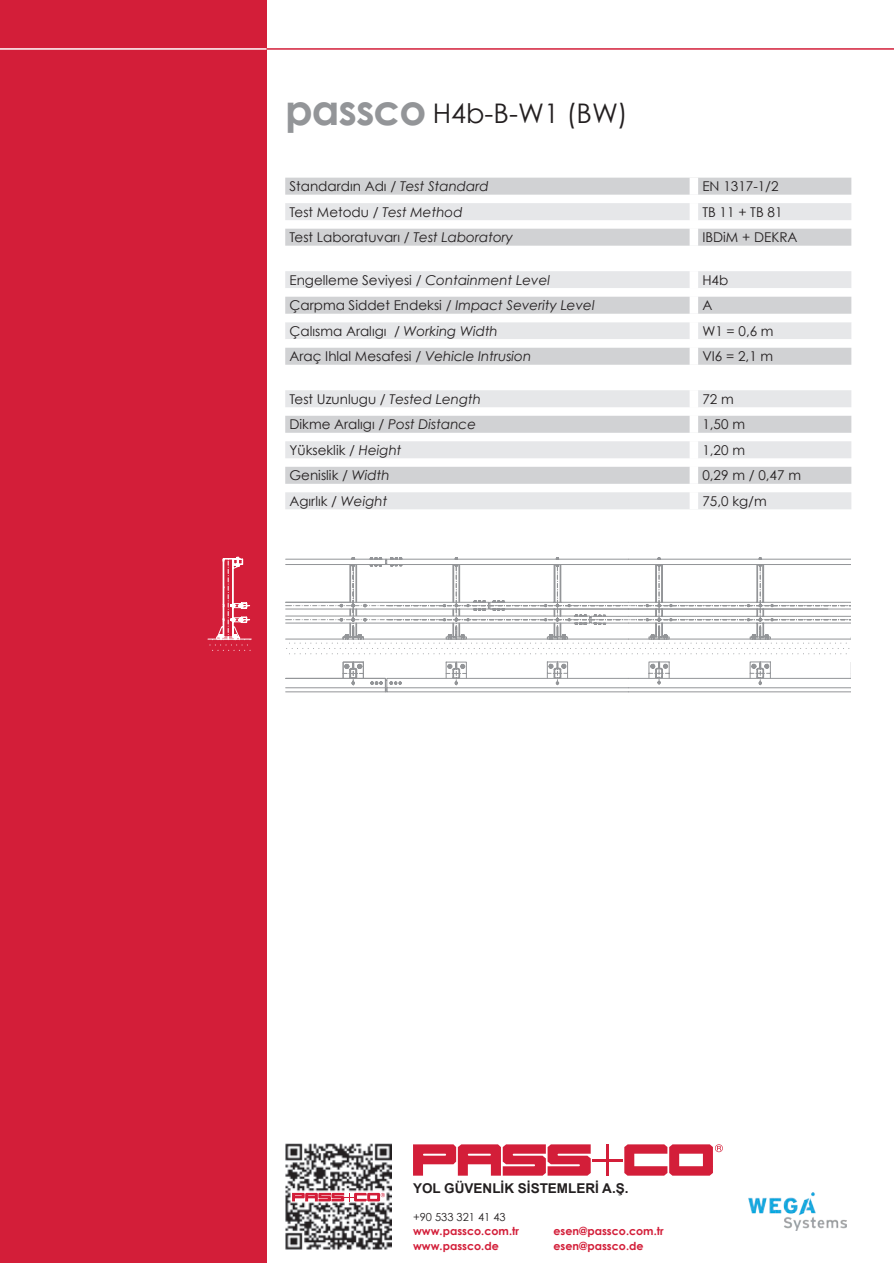
<style>
.page{position:relative;width:894px;height:1263px;background:#fff}
.page>*{position:absolute;margin:0;border:0;box-sizing:border-box;transform-origin:0 0}
.t1{font:27px "Century Gothic";color:#231f20}
.t2{font:13.5px "Century Gothic";color:#231f20}
.t3{font:italic 13.5px "Century Gothic";color:#231f20}
.t4{font:700 13.5px "Arial";color:#231f20}
.t5{font:700 11.1px "Century Gothic";color:#d31e39}
.t6{font:11.1px "Century Gothic";color:#231f20}
.s1{font-weight:700;font-size:42px;color:#939598}
.s2{font-style:italic}
.s3{font-style:normal}
</style>
<div class="page">
<div style="left:0;top:0;width:266px;height:1263px;background:#d31e39"></div>
<hr style="left:0;top:48px;width:893px;height:2px;background:#fff">
<hr style="left:266px;top:48px;width:627px;height:2px;background:#d31e39">
<div style="left:285px;top:178px;width:565px;height:17px;background:#d1d2d4"></div>
<svg style="left:285px;top:203px;width:565px;height:306px;fill:#e6e7e9"></svg>
<svg style="left:285px;top:288px;width:565px;height:9px"></svg>
<svg style="left:285px;top:297px;width:565px;height:187px"></svg>
<div style="left:689px;top:178px;width:8px;height:17px;background:#fff"></div>
<div style="left:689px;top:220px;width:8px;height:9px;background:#fff"></div>
<div style="left:689px;top:203px;width:8px;height:17px;background:#fff"></div>
<div style="left:689px;top:229px;width:8px;height:17px;background:#fff"></div>
<div style="left:689px;top:246px;width:8px;height:25px;background:#fff"></div>
<div style="left:689px;top:271px;width:8px;height:17px;background:#fff"></div>
<div style="left:689px;top:288px;width:8px;height:9px;background:#fff"></div>
<div style="left:689px;top:297px;width:8px;height:17px;background:#fff"></div>
<div style="left:689px;top:314px;width:8px;height:8px;background:#fff"></div>
<div style="left:689px;top:322px;width:8px;height:17px;background:#fff"></div>
<div style="left:689px;top:339px;width:8px;height:9px;background:#fff"></div>
<div style="left:689px;top:348px;width:8px;height:17px;background:#fff"></div>
<div style="left:689px;top:365px;width:8px;height:25px;background:#fff"></div>
<div style="left:689px;top:390px;width:8px;height:17px;background:#fff"></div>
<div style="left:689px;top:407px;width:8px;height:9px;background:#fff"></div>
<div style="left:689px;top:416px;width:8px;height:17px;background:#fff"></div>
<div style="left:689px;top:433px;width:8px;height:8px;background:#fff"></div>
<div style="left:689px;top:441px;width:8px;height:17px;background:#fff"></div>
<div style="left:689px;top:458px;width:8px;height:9px;background:#fff"></div>
<div style="left:689px;top:467px;width:8px;height:17px;background:#fff"></div>
<div style="left:689px;top:484px;width:8px;height:8px;background:#fff"></div>
<div style="left:689px;top:492px;width:8px;height:17px;background:#fff"></div>
<img style="left:285px;top:1144px;width:106px;height:106px">
<svg style="left:292px;top:1193px;width:93px;height:8px"></svg>
<img style="left:748px;top:1192px;width:98px;height:39px">
<hr style="left:208px;top:639px;width:43px;height:1px;background:#fff">
<svg style="left:210px;top:557px;width:41px;height:94px"></svg>
<svg style="left:285px;top:557px;width:564px;height:135px"></svg>
<svg style="left:413px;top:1144px;width:177px;height:32px"></svg>
<hr style="left:606px;top:1144px;width:2px;height:32px;background:#d31e39">
<hr style="left:591px;top:1159px;width:31px;height:2px;background:#d31e39">
<svg style="left:624px;top:1144px;width:98px;height:32px"></svg>
<h1 class="t1" style="left:285px;top:97px;width:344px"><span class="s1">passco</span> H4b-B-W1 (BW)</h1>
<p class="t2" style="left:289px;top:178px;width:201px">Standardın Adı <span class="s2">/ Test Standard</span></p>
<p class="t2" style="left:702px;top:178px;width:78px">EN 1317-1/2</p>
<p class="t3" style="left:289px;top:204px;width:175px"><span class="s3">Test Metodu</span> / Test Method</p>
<p class="t2" style="left:702px;top:204px;width:82px">TB 11 + TB 81</p>
<p class="t2" style="left:289px;top:229px;width:225px">Test Laboratuvarı <span class="s2">/ Test Laboratory</span></p>
<p class="t2" style="left:702px;top:229px;width:97px">IBDiM + DEKRA</p>
<p class="t2" style="left:289px;top:272px;width:262px">Engelleme Seviyesi <span class="s2">/ Containment Level</span></p>
<p class="t2" style="left:702px;top:272px;width:27px">H4b</p>
<p class="t3" style="left:289px;top:297px;width:306px"><span class="s3">Çarpma Siddet Endeksi</span> / Impact Severity Level</p>
<p class="t2" style="left:702px;top:297px;width:11px">A</p>
<p class="t2" style="left:289px;top:323px;width:210px">Çalısma Aralıgı <span class="s2">/ Working Width</span></p>
<p class="t2" style="left:702px;top:323px;width:73px">W1 = 0,6 m</p>
<p class="t2" style="left:289px;top:348px;width:243px">Araç Ihlal Mesafesi <span class="s2">/ Vehicle Intrusion</span></p>
<p class="t2" style="left:702px;top:348px;width:72px">VI6 = 2,1 m</p>
<p class="t3" style="left:289px;top:391px;width:193px"><span class="s3">Test Uzunlugu</span> / Tested Length</p>
<p class="t2" style="left:702px;top:391px;width:33px">72 m</p>
<p class="t3" style="left:289px;top:416px;width:188px"><span class="s3">Dikme Aralıgı</span> / Post Distance</p>
<p class="t2" style="left:702px;top:416px;width:44px">1,50 m</p>
<p class="t2" style="left:289px;top:442px;width:113px">Yükseklik <span class="s2">/ Height</span></p>
<p class="t2" style="left:702px;top:442px;width:44px">1,20 m</p>
<p class="t2" style="left:289px;top:467px;width:102px">Genislik <span class="s2">/ Width</span></p>
<p class="t2" style="left:702px;top:467px;width:100px">0,29 m / 0,47 m</p>
<p class="t2" style="left:289px;top:493px;width:99px">Agırlık <span class="s2">/ Weight</span></p>
<p class="t2" style="left:702px;top:493px;width:66px">75,0 kg/m</p>
<p class="t4" style="left:413px;top:1180px;width:217px">YOL GÜVENLİK SİSTEMLERİ A.Ş.</p>
<p class="t6" style="left:413px;top:1210px;width:94px">+90 533 321 41 43</p>
<p class="t5" style="left:413px;top:1224px;width:107px">www.passco.com.tr</p>
<p class="t5" style="left:553px;top:1224px;width:112px">esen@passco.com.tr</p>
<p class="t5" style="left:413px;top:1239px;width:87px">www.passco.de</p>
<p class="t5" style="left:553px;top:1239px;width:91px">esen@passco.de</p>
</div>
